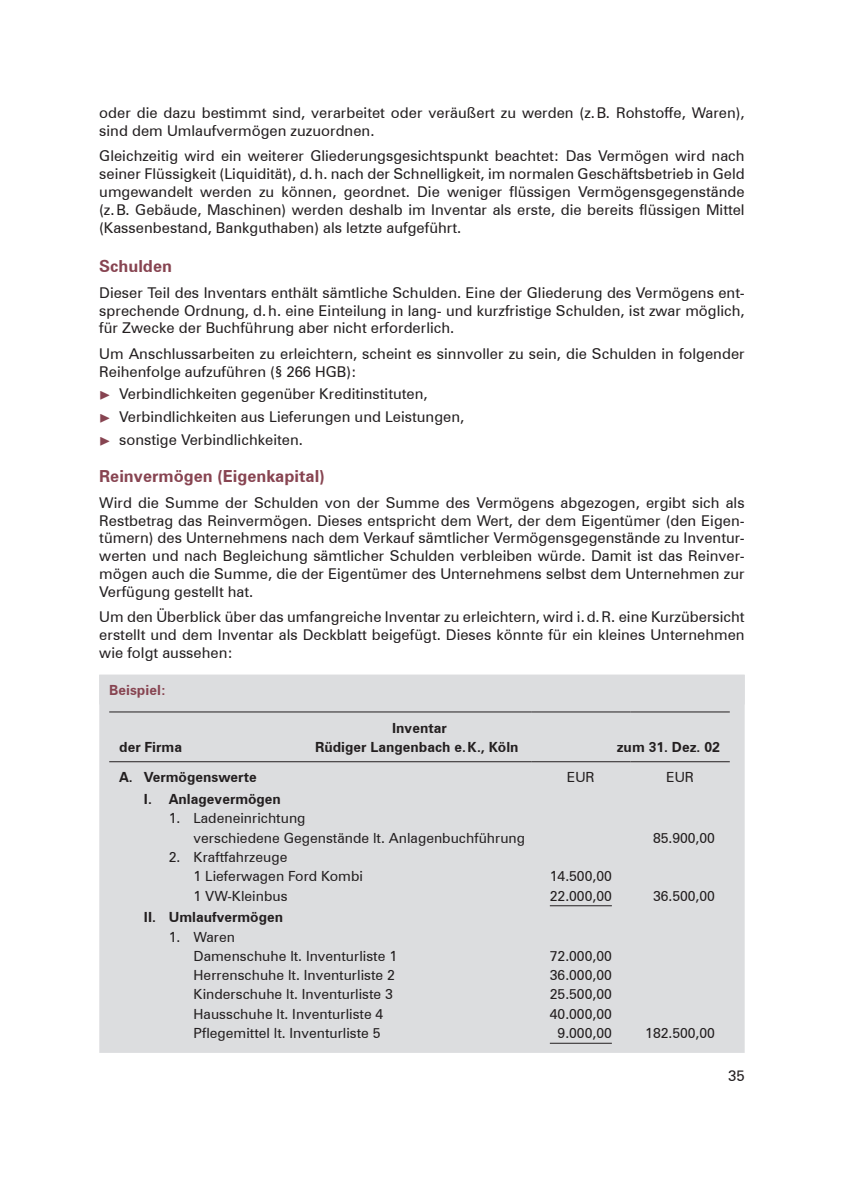
<style>
.page{position:relative;width:844px;height:1191px;background:#fff}
.page>*{position:absolute;margin:0;border:0;box-sizing:border-box;transform-origin:0 0}
.Zwischenueberschrift{font:700 16.62px "Zurich BT";color:#874451}
.Fließtext{font:14.88px/17.8px "Zurich BT";color:#231f20;text-align:justify}
.Tabelle_linksbündig{font:14px "Zurich BT";color:#231f20}
.Tabelle_linksbündig-2{font:700 14px "Zurich BT";color:#231f20}
.Beispiel{font:700 14px "Zurich BT";color:#874451}
.s1{font-family:"Uni Math";color:#874451}
</style>
<div class="page">
<div style="left:99px;top:674px;width:645px;height:378px;background:#dcdddf"></div>
<hr style="left:109px;top:711px;width:422px;height:1px;background:#231f20">
<hr style="left:531px;top:711px;width:99px;height:1px;background:#231f20">
<hr style="left:630px;top:711px;width:99px;height:1px;background:#231f20">
<hr style="left:109px;top:761px;width:422px;height:1px;background:#231f20">
<hr style="left:630px;top:761px;width:99px;height:1px;background:#231f20">
<hr style="left:531px;top:761px;width:99px;height:1px;background:#231f20">
<hr style="left:549px;top:905px;width:62px;height:1px;background:#231f20">
<hr style="left:549px;top:1042px;width:62px;height:1px;background:#231f20">
<p class="Fließtext" style="left:99px;top:104px;width:646px">oder die dazu bestimmt sind, verarbeitet oder veräußert zu werden (z.B. Rohstoffe, Waren), sind dem Umlaufvermögen zuzuordnen.</p>
<p class="Fließtext" style="left:99px;top:147px;width:646px">Gleichzeitig wird ein weiterer Gliederungsgesichtspunkt beachtet: Das Vermögen wird nach seiner Flüssigkeit (Liquidität), d.h. nach der Schnelligkeit, im normalen Geschäftsbetrieb in Geld umgewandelt werden zu können, geordnet. Die weniger flüssigen Vermögensgegenstände (z.B. Gebäude, Maschinen) werden deshalb im Inventar als erste, die bereits flüssigen Mittel (Kassenbestand, Bankguthaben) als letzte aufgeführt.</p>
<p class="Zwischenueberschrift" style="left:99px;top:256px;width:74px">Schulden</p>
<p class="Fließtext" style="left:99px;top:283px;width:646px">Dieser Teil des Inventars enthält sämtliche Schulden. Eine der Gliederung des Vermögens ent&shy;sprechende Ordnung, d.h. eine Einteilung in lang- und kurzfristige Schulden, ist zwar möglich, für Zwecke der Buchführung aber nicht erforderlich.</p>
<p class="Fließtext" style="left:99px;top:344px;width:646px">Um Anschlussarbeiten zu erleichtern, scheint es sinnvoller zu sein, die Schulden in folgender<br>Reihenfolge aufzuführen (§ 266 HGB):</p>
<p class="Fließtext" style="left:99px;top:385px;width:330px"><span class="s1">►</span> Verbindlichkeiten gegenüber Kreditinstituten,</p>
<p class="Fließtext" style="left:99px;top:408px;width:366px"><span class="s1">►</span> Verbindlichkeiten aus Lieferungen und Leistungen,</p>
<p class="Fließtext" style="left:99px;top:431px;width:205px"><span class="s1">►</span> sonstige Verbindlichkeiten.</p>
<p class="Zwischenueberschrift" style="left:99px;top:466px;width:227px">Reinvermögen (Eigenkapital)</p>
<p class="Fließtext" style="left:99px;top:493px;width:646px">Wird die Summe der Schulden von der Summe des Vermögens abgezogen, ergibt sich als Restbetrag das Reinvermögen. Dieses entspricht dem Wert, der dem Eigentümer (den Eigen&shy;tümern) des Unternehmens nach dem Verkauf sämtlicher Vermögensgegenstände zu Inventur&shy;werten und nach Begleichung sämtlicher Schulden verbleiben würde. Damit ist das Reinver&shy;mögen auch die Summe, die der Eigentümer des Unternehmens selbst dem Unternehmen zur Verfügung gestellt hat.</p>
<p class="Fließtext" style="left:99px;top:608px;width:646px">Um den Überblick über das umfangreiche Inventar zu erleichtern, wird i.d.R. eine Kurzübersicht erstellt und dem Inventar als Deckblatt beigefügt. Dieses könnte für ein kleines Unternehmen wie folgt aussehen:</p>
<p class="Beispiel" style="left:109px;top:681px;width:58px">Beispiel:</p>
<p class="Tabelle_linksbündig-2" style="left:392px;top:719px;width:56px">Inventar</p>
<p class="Tabelle_linksbündig-2" style="left:119px;top:738px;width:64px">der Firma</p>
<p class="Tabelle_linksbündig-2" style="left:315px;top:738px;width:205px">Rüdiger Langenbach e.K., Köln</p>
<p class="Tabelle_linksbündig-2" style="left:616px;top:738px;width:105px">zum 31. Dez. 02</p>
<p class="Tabelle_linksbündig-2" style="left:119px;top:769px;width:139px">A. Vermögenswerte</p>
<p class="Tabelle_linksbündig-2" style="left:144px;top:790px;width:138px">I. Anlagevermögen</p>
<p class="Tabelle_linksbündig" style="left:169px;top:810px;width:138px">1. Ladeneinrichtung</p>
<p class="Tabelle_linksbündig" style="left:193px;top:829px;width:333px">verschiedene Gegenstände lt. Anlagenbuchführung</p>
<p class="Tabelle_linksbündig" style="left:169px;top:848px;width:120px">2. Kraftfahrzeuge</p>
<p class="Tabelle_linksbündig" style="left:193px;top:867px;width:171px">1 Lieferwagen Ford Kombi</p>
<p class="Tabelle_linksbündig" style="left:193px;top:887px;width:95px">1 VW-Kleinbus</p>
<p class="Tabelle_linksbündig-2" style="left:144px;top:908px;width:140px">II. Umlaufvermögen</p>
<p class="Tabelle_linksbündig" style="left:169px;top:928px;width:68px">1. Waren</p>
<p class="Tabelle_linksbündig" style="left:193px;top:947px;width:205px">Damenschuhe lt. Inventurliste 1</p>
<p class="Tabelle_linksbündig" style="left:193px;top:966px;width:203px">Herrenschuhe lt. Inventurliste 2</p>
<p class="Tabelle_linksbündig" style="left:193px;top:986px;width:201px">Kinderschuhe lt. Inventurliste 3</p>
<p class="Tabelle_linksbündig" style="left:193px;top:1005px;width:191px">Hausschuhe lt. Inventurliste 4</p>
<p class="Tabelle_linksbündig" style="left:193px;top:1024px;width:188px">Pflegemittel lt. Inventurliste 5</p>
<p class="Tabelle_linksbündig" style="left:666px;top:769px;width:29px">EUR</p>
<p class="Tabelle_linksbündig" style="left:567px;top:769px;width:29px">EUR</p>
<p class="Tabelle_linksbündig" style="left:652px;top:829px;width:63px">85.900,00</p>
<p class="Tabelle_linksbündig" style="left:549px;top:867px;width:63px">14.500,00</p>
<p class="Tabelle_linksbündig" style="left:549px;top:887px;width:63px">22.000,00</p>
<p class="Tabelle_linksbündig" style="left:652px;top:887px;width:63px">36.500,00</p>
<p class="Tabelle_linksbündig" style="left:549px;top:947px;width:63px">72.000,00</p>
<p class="Tabelle_linksbündig" style="left:549px;top:966px;width:63px">36.000,00</p>
<p class="Tabelle_linksbündig" style="left:549px;top:986px;width:63px">25.500,00</p>
<p class="Tabelle_linksbündig" style="left:549px;top:1005px;width:63px">40.000,00</p>
<p class="Tabelle_linksbündig" style="left:557px;top:1024px;width:56px">9.000,00</p>
<p class="Tabelle_linksbündig" style="left:645px;top:1024px;width:71px">182.500,00</p>
<p class="Fließtext" style="left:728px;top:1066px;width:18px">35</p>
</div>
